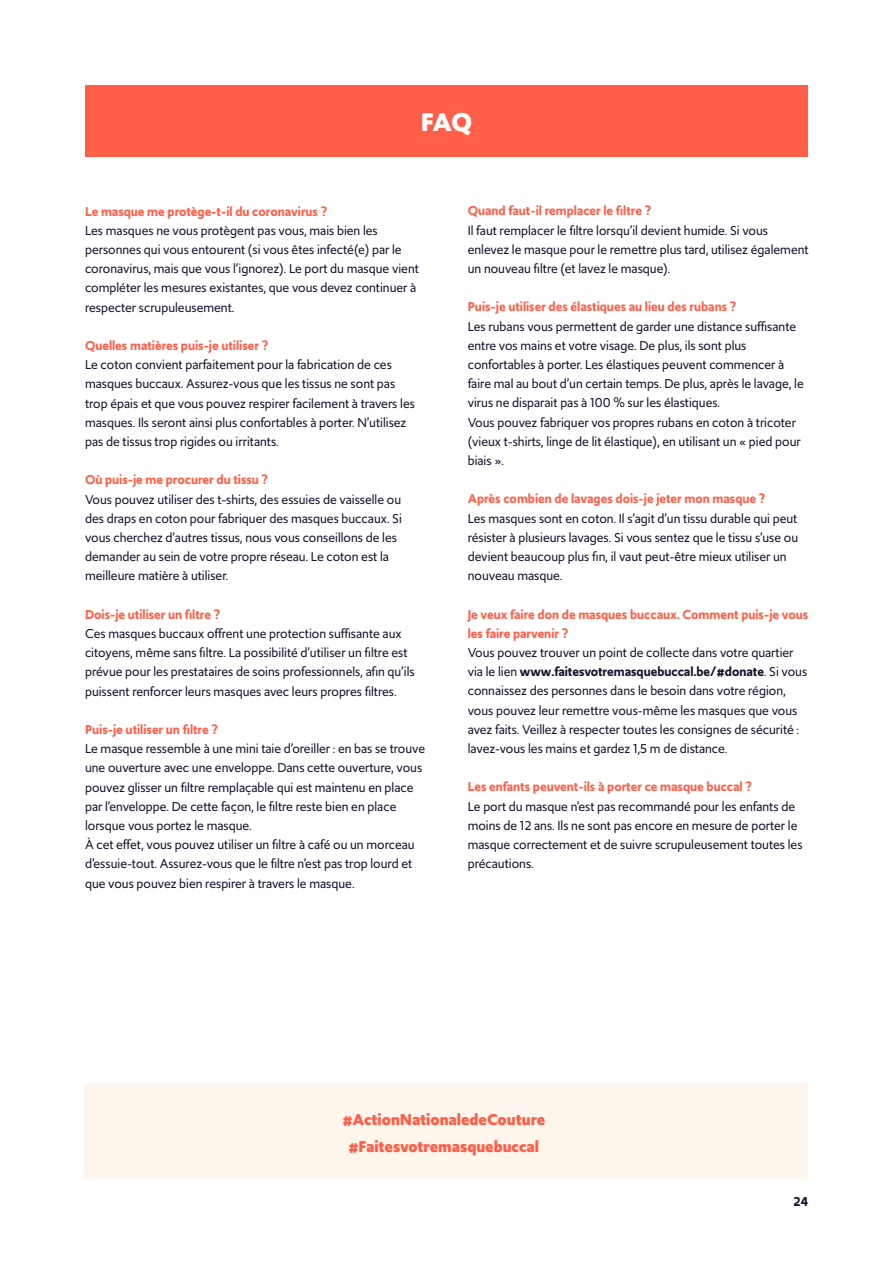
<style>
.page{position:relative;width:893px;height:1263px;background:#fff}
.page>*{position:absolute;margin:0;border:0;box-sizing:border-box;transform-origin:0 0}
.t1{font:700 27px "Upgrade";color:#fff}
.t2{font:700 16.5px/27px "Upgrade";color:#ff5e47;text-align:center}
.t3{font:13.5px/19.2px "Upgrade";color:#14142d}
.t4{font:600 13.5px/19.2px "Upgrade";color:#ff5e47}
.t5{font:600 13.5px "Upgrade";color:#14142d}
.s1{font-weight:600}
</style>
<div class="page">
<div style="left:85px;top:85px;width:723px;height:71px;background:#ff5e47"></div>
<div style="left:84px;top:1083px;width:724px;height:96px;background:#fef5ed"></div>
<h1 class="t1" style="left:421px;top:104px;width:53px">FAQ</h1>
<p class="t4" style="left:85px;top:202px;width:244px">Le masque me protège-t-il du coronavirus ?</p>
<p class="t3" style="left:85px;top:221px;width:335px">Les masques ne vous protègent pas vous, mais bien les personnes qui vous entourent (si vous êtes infecté(e) par le coronavirus, mais que vous l’ignorez). Le port du masque vient compléter les mesures existantes, que vous devez continuer à respecter scrupuleusement.</p>
<p class="t4" style="left:85px;top:336px;width:185px">Quelles matières puis-je utiliser ?</p>
<p class="t3" style="left:85px;top:355px;width:331px">Le coton convient parfaitement pour la fabrication de ces masques buccaux. Assurez-vous que les tissus ne sont pas trop épais et que vous pouvez respirer facilement à travers les masques. Ils seront ainsi plus confortables à porter. N’utilisez pas de tissus trop rigides ou irritants.</p>
<p class="t4" style="left:85px;top:470px;width:185px">Où puis-je me procurer du tissu ?</p>
<p class="t3" style="left:85px;top:489px;width:318px">Vous pouvez utiliser des t-shirts, des essuies de vaisselle ou des draps en coton pour fabriquer des masques buccaux. Si vous cherchez d’autres tissus, nous vous conseillons de les demander au sein de votre propre réseau. Le coton est la meilleure matière à utiliser.</p>
<p class="t4" style="left:85px;top:605px;width:137px">Dois-je utiliser un filtre ?</p>
<p class="t3" style="left:85px;top:624px;width:331px">Ces masques buccaux offrent une protection suffisante aux citoyens, même sans filtre. La possibilité d’utiliser un filtre est prévue pour les prestataires de soins professionnels, afin qu’ils puissent renforcer leurs masques avec leurs propres filtres.</p>
<p class="t4" style="left:85px;top:720px;width:134px">Puis-je utiliser un filtre ?</p>
<p class="t3" style="left:85px;top:739px;width:342px">Le masque ressemble à une mini taie d’oreiller : en bas se trouve une ouverture avec une enveloppe. Dans cette ouverture, vous pouvez glisser un filtre remplaçable qui est maintenu en place par l’enveloppe. De cette façon, le filtre reste bien en place lorsque vous portez le masque.<br>À cet effet, vous pouvez utiliser un filtre à café ou un morceau d’essuie-tout. Assurez-vous que le filtre n’est pas trop lourd et que vous pouvez bien respirer à travers le masque.</p>
<p class="t4" style="left:468px;top:201px;width:185px">Quand faut-il remplacer le filtre ?</p>
<p class="t3" style="left:468px;top:221px;width:342px">Il faut remplacer le filtre lorsqu’il devient humide. Si vous enlevez le masque pour le remettre plus tard, utilisez également un nouveau filtre (et lavez le masque).</p>
<p class="t4" style="left:468px;top:297px;width:270px">Puis-je utiliser des élastiques au lieu des rubans ?</p>
<p class="t3" style="left:468px;top:317px;width:337px">Les rubans vous permettent de garder une distance suffisante entre vos mains et votre visage. De plus, ils sont plus confortables à porter. Les élastiques peuvent commencer à faire mal au bout d’un certain temps. De plus, après le lavage, le virus ne disparait pas à 100 % sur les élastiques.<br>Vous pouvez fabriquer vos propres rubans en coton à tricoter (vieux t-shirts, linge de lit élastique), en utilisant un « pied pour biais ».</p>
<p class="t4" style="left:468px;top:489px;width:299px">Après combien de lavages dois-je jeter mon masque ?</p>
<p class="t3" style="left:468px;top:508px;width:332px">Les masques sont en coton. Il s’agit d’un tissu durable qui peut résister à plusieurs lavages. Si vous sentez que le tissu s’use ou devient beaucoup plus fin, il vaut peut-être mieux utiliser un nouveau masque.</p>
<p class="t4" style="left:468px;top:605px;width:342px">Je veux faire don de masques buccaux. Comment puis-je vous les faire parvenir ?</p>
<p class="t3" style="left:468px;top:643px;width:341px">Vous pouvez trouver un point de collecte dans votre quartier via le lien <span class="s1">www.faitesvotremasquebuccal.be/#donate</span>. Si vous connaissez des personnes dans le besoin dans votre région, vous pouvez leur remettre vous-même les masques que vous avez faits. Veillez à respecter toutes les consignes de sécurité : lavez-vous les mains et gardez 1,5 m de distance.</p>
<p class="t4" style="left:468px;top:777px;width:286px">Les enfants peuvent-ils à porter ce masque buccal ?</p>
<p class="t3" style="left:468px;top:796px;width:336px">Le port du masque n’est pas recommandé pour les enfants de moins de 12 ans. Ils ne sont pas encore en mesure de porter le masque correctement et de suivre scrupuleusement toutes les précautions.</p>
<p class="t2" style="left:342px;top:1106px;width:204px">#ActionNationaledeCouture #Faitesvotremasquebuccal</p>
<p class="t5" style="left:793px;top:1193px;width:17px">24</p>
</div>
